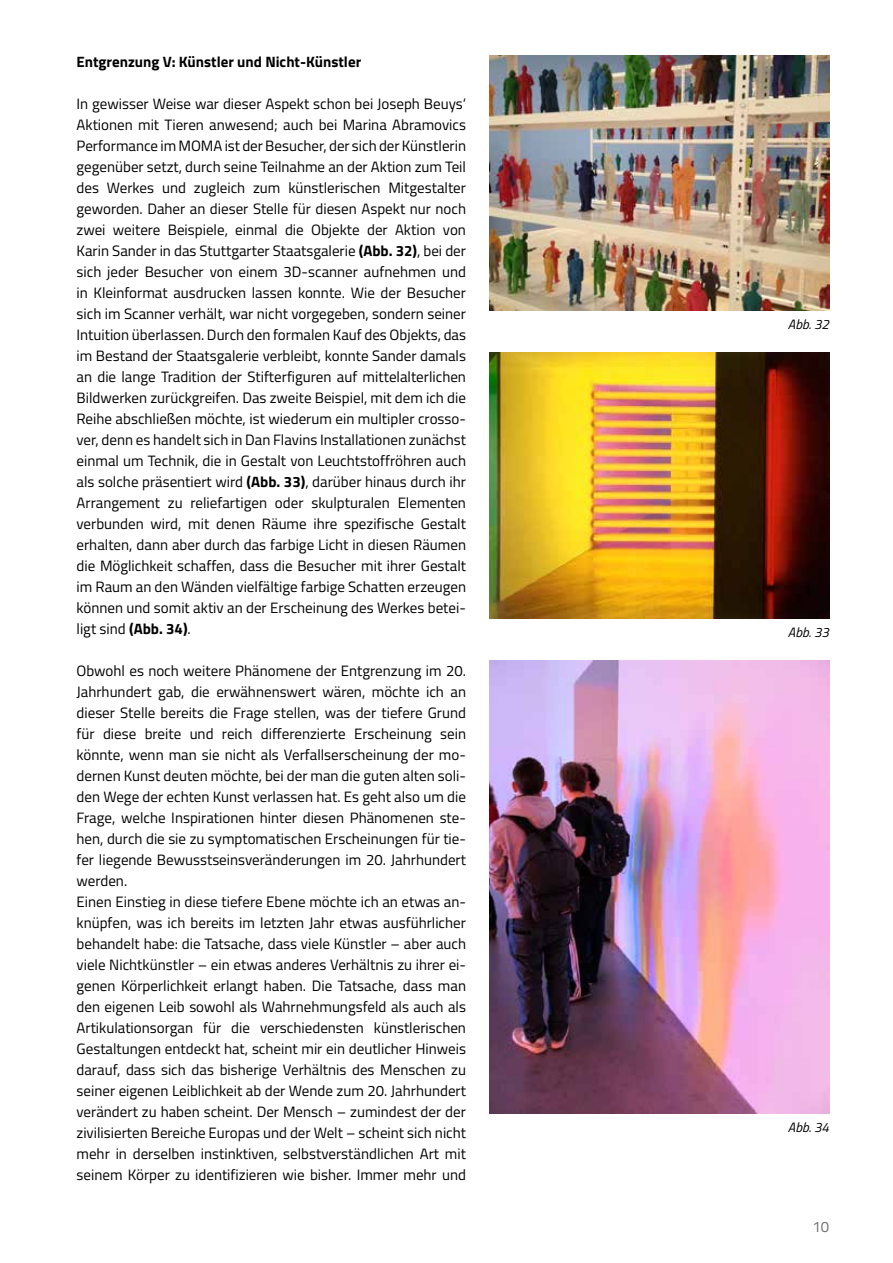
<style>
.page{position:relative;width:893px;height:1263px;background:#fff}
.page>*{position:absolute;margin:0;border:0;box-sizing:border-box;transform-origin:0 0}
.t1{font:15px/21px "Titillium";color:#000;text-align:justify}
.t2{font:700 15px "Titillium";color:#000}
.t3{font:15px "Titillium";color:#706f6f}
.t4{font:italic 13.5px "Titillium";color:#000}
.s1{font-weight:700}
</style>
<div class="page">
<img style="left:489px;top:55px;width:340px;height:255px">
<img style="left:489px;top:353px;width:340px;height:266px">
<img style="left:489px;top:660px;width:340px;height:454px">
<p class="t2" style="left:77px;top:50px;width:286px">Entgrenzung V: Künstler und Nicht-Künstler</p>
<p class="t1" style="left:77px;top:92px;width:391px">In gewisser Weise war dieser Aspekt schon bei Joseph Beuys‘ Aktionen mit Tieren anwesend; auch bei Marina Abramovics Performance im MOMA ist der Besucher, der sich der Künstlerin gegenüber setzt, durch seine Teilnahme an der Aktion zum Teil des Werkes und zugleich zum künstlerischen Mitgestalter geworden. Daher an dieser Stelle für diesen Aspekt nur noch zwei weitere Beispiele, einmal die Objekte der Aktion von Karin Sander in das Stuttgarter Staatsgalerie <span class="s1">(Abb. 32)</span>, bei der sich jeder Besucher von einem 3D-scanner aufnehmen und in Kleinformat ausdrucken lassen konnte. Wie der Besucher sich im Scanner verhält, war nicht vorgegeben, sondern seiner Intuition überlassen. Durch den formalen Kauf des Objekts, das im Bestand der Staatsgalerie verbleibt, konnte Sander damals an die lange Tradition der Stifterfiguren auf mittelalterlichen Bildwerken zurückgreifen. Das zweite Beispiel, mit dem ich die Reihe abschließen möchte, ist wiederum ein multipler crosso&shy;ver, denn es handelt sich in Dan Flavins Installationen zunächst einmal um Technik, die in Gestalt von Leuchtstoffröhren auch als solche präsentiert wird <span class="s1">(Abb. 33)</span>, darüber hinaus durch ihr Arrangement zu reliefartigen oder skulpturalen Elementen verbunden wird, mit denen Räume ihre spezifische Gestalt erhalten, dann aber durch das farbige Licht in diesen Räumen die Möglichkeit schaffen, dass die Besucher mit ihrer Gestalt im Raum an den Wänden vielfältige farbige Schatten erzeugen können und somit aktiv an der Erscheinung des Werkes betei&shy;ligt sind <span class="s1">(Abb. 34)</span>.</p>
<p class="t1" style="left:77px;top:659px;width:391px;text-align:left">Obwohl es noch weitere Phänomene der Entgrenzung im 20.<br>Jahrhundert gab, die erwähnenswert wären, möchte ich an dieser Stelle bereits die Frage stellen, was der tiefere Grund für diese breite und reich differenzierte Erscheinung sein könnte, wenn man sie nicht als Verfallserscheinung der mo&shy;dernen Kunst deuten möchte, bei der man die guten alten soli&shy;den Wege der echten Kunst verlassen hat. Es geht also um die Frage, welche Inspirationen hinter diesen Phänomenen ste&shy;hen, durch die sie zu symptomatischen Erscheinungen für tie&shy;fer liegende Bewusstseinsveränderungen im 20. Jahrhundert werden.<br>Einen Einstieg in diese tiefere Ebene möchte ich an etwas an&shy;knüpfen, was ich bereits im letzten Jahr etwas ausführlicher behandelt habe: die Tatsache, dass viele Künstler – aber auch viele Nichtkünstler – ein etwas anderes Verhältnis zu ihrer ei&shy;genen Körperlichkeit erlangt haben. Die Tatsache, dass man den eigenen Leib sowohl als Wahrnehmungsfeld als auch als Artikulationsorgan für die verschiedensten künstlerischen Gestaltungen entdeckt hat, scheint mir ein deutlicher Hinweis darauf, dass sich das bisherige Verhältnis des Menschen zu seiner eigenen Leiblichkeit ab der Wende zum 20. Jahrhundert verändert zu haben scheint. Der Mensch – zumindest der der zivilisierten Bereiche Europas und der Welt – scheint sich nicht mehr in derselben instinktiven, selbstverständlichen Art mit seinem Körper zu identifizieren wie bisher. Immer mehr und</p>
<p class="t4" style="left:788px;top:314px;width:43px">Abb. 32</p>
<p class="t4" style="left:788px;top:623px;width:43px">Abb. 33</p>
<p class="t4" style="left:788px;top:1118px;width:43px">Abb. 34</p>
<p class="t3" style="left:812px;top:1216px;width:18px">10</p>
</div>
